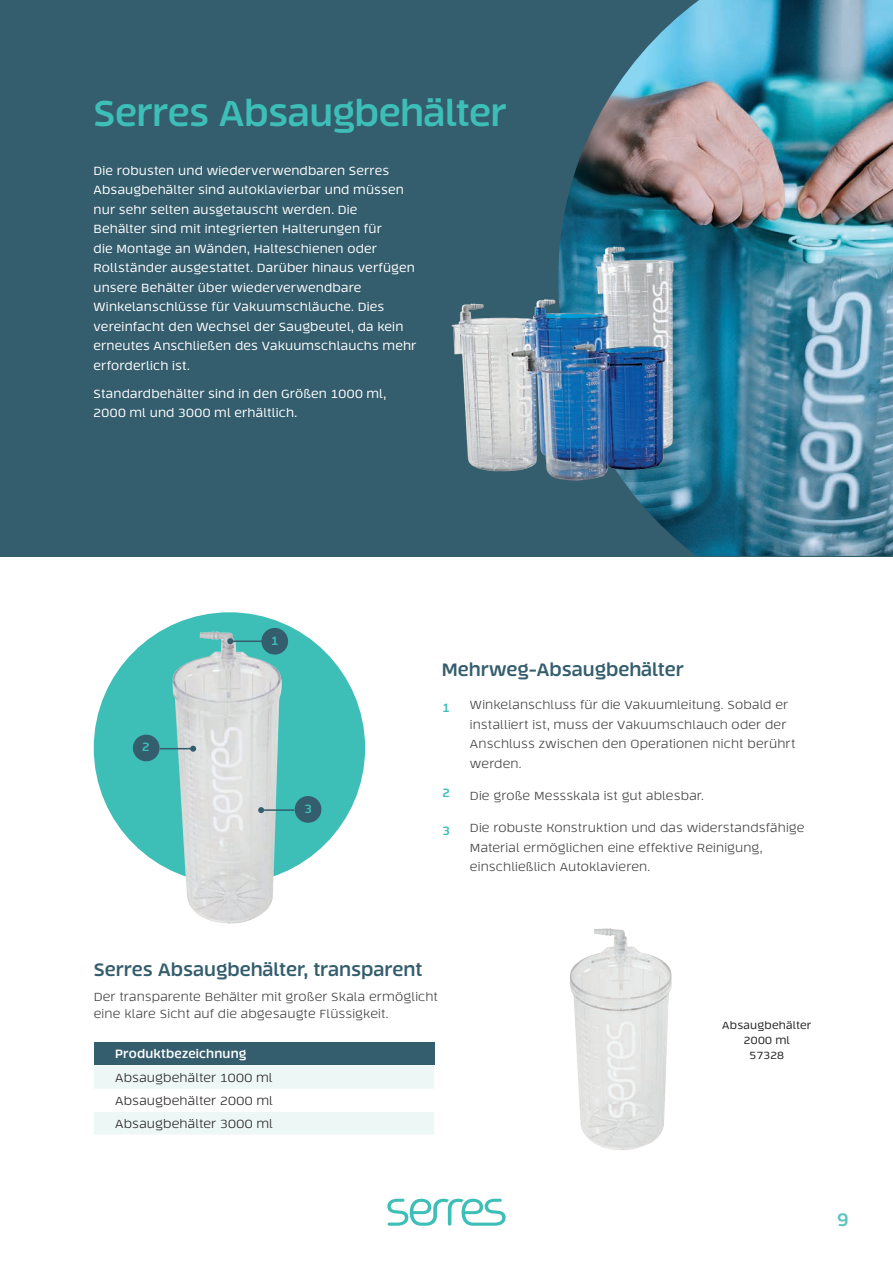
<style>
.page{position:relative;width:893px;height:1263px;background:#fff}
.page>*{position:absolute;margin:0;border:0;box-sizing:border-box;transform-origin:0 0}
.t1{font:700 36px "Tecna";letter-spacing:-.015em;color:#3dbfb8}
.t2{font:700 18px "Tecna";letter-spacing:-.005em;color:#345d6d}
.t3{font:700 18px "Tecna";color:#5dc4be}
.t4{font:12px/19.5px "Tecna";letter-spacing:.015em;color:#fff}
.t5{font:300 12px/19.5px "Tecna";letter-spacing:.01em;color:#3e3e3f}
.t6{font:300 12px/23px "Tecna";letter-spacing:.01em;color:#231f20;text-align:justify}
.t7{font:700 12px "Tecna";letter-spacing:.015em;color:#fff}
.t8{font:700 12px "Tecna";color:#3dbfb8}
.t9{font:10.5px/15.3px "Tecna";letter-spacing:.015em;color:#231f20;text-align:center}
</style>
<div class="page">
<svg style="left:387px;top:1199px;width:119px;height:27px"></svg>
<div style="left:0;top:0;width:893px;height:557px;background:#345d6d"></div>
<img style="left:562px;top:0;width:331px;height:556px">
<img style="left:451px;top:225px;width:256px;height:272px">
<div style="left:94px;top:1042px;width:340px;height:23px;background:#345d6d"></div>
<div style="left:94px;top:1065px;width:340px;height:69px;background:#ecf7f6"></div>
<div style="left:94px;top:1088px;width:340px;height:23px;background:#fff"></div>
<img style="left:570px;top:928px;width:102px;height:222px">
<div style="left:94px;top:612px;width:271px;height:272px;background:#3dbfb8;border-radius:50%"></div>
<img style="left:155px;top:614px;width:162px;height:310px">
<hr style="left:160px;top:748px;width:33px;height:1px;background:#345d6d">
<svg style="left:190px;top:746px;width:6px;height:6px"></svg>
<svg style="left:133px;top:733px;width:28px;height:30px"></svg>
<hr style="left:261px;top:809px;width:33px;height:2px;background:#345d6d">
<svg style="left:258px;top:807px;width:6px;height:6px"></svg>
<svg style="left:293px;top:794px;width:29px;height:30px"></svg>
<svg style="left:260px;top:626px;width:30px;height:30px"></svg>
<hr style="left:230px;top:640px;width:33px;height:2px;background:#345d6d">
<svg style="left:227px;top:638px;width:6px;height:6px"></svg>
<h1 class="t1" style="left:94px;top:90px;width:414px">Serres Absaugbehälter</h1>
<p class="t4" style="left:94px;top:161px;width:324px">Die robusten und wiederverwendbaren Serres Absaugbehälter sind autoklavierbar und müssen nur sehr selten ausgetauscht werden. Die<br>Behälter sind mit integrierten Halterungen für<br>die Montage an Wänden, Halteschienen oder Rollständer ausgestattet. Darüber hinaus verfügen unsere Behälter über wiederverwendbare Winkelanschlüsse für Vakuumschläuche. Dies vereinfacht den Wechsel der Saugbeutel, da kein erneutes Anschließen des Vakuumschlauchs mehr erforderlich ist.</p>
<p class="t4" style="left:94px;top:384px;width:294px">Standardbehälter sind in den Größen 1000 ml,<br>2000 ml und 3000 ml erhältlich.</p>
<p class="t8" style="left:142px;top:739px;width:9px">2</p>
<p class="t8" style="left:271px;top:633px;width:9px">1</p>
<p class="t8" style="left:304px;top:801px;width:9px">3</p>
<h2 class="t2" style="left:442px;top:658px;width:243px">Mehrweg-Absaugbehälter</h2>
<p class="t5" style="left:470px;top:695px;width:327px">Winkelanschluss für die Vakuumleitung. Sobald er installiert ist, muss der Vakuumschlauch oder der Anschluss zwischen den Operationen nicht berührt werden.</p>
<p class="t5" style="left:470px;top:786px;width:235px">Die große Messskala ist gut ablesbar.</p>
<p class="t5" style="left:470px;top:818px;width:336px">Die robuste Konstruktion und das widerstandsfähige<br>Material ermöglichen eine effektive Reinigung, einschließlich Autoklavieren.</p>
<p class="t8" style="left:442px;top:700px;width:9px">1</p>
<p class="t8" style="left:442px;top:785px;width:9px">2</p>
<p class="t8" style="left:442px;top:823px;width:9px">3</p>
<h2 class="t2" style="left:94px;top:958px;width:330px">Serres Absaugbehälter, transparent</h2>
<p class="t5" style="left:94px;top:989px;width:346px;line-height:16.5px">Der transparente Behälter mit großer Skala ermöglicht eine klare Sicht auf die abgesaugte Flüssigkeit.</p>
<p class="t7" style="left:115px;top:1045px;width:133px">Produktbezeichnung</p>
<p class="t6" style="left:115px;top:1066px;width:159px">Absaugbehälter 1000 ml Absaugbehälter 2000 ml Absaugbehälter 3000 ml</p>
<p class="t9" style="left:722px;top:1017px;width:90px">Absaugbehälter<br>2000 ml<br>57328</p>
<h2 class="t3" style="left:837px;top:1208px;width:13px">9</h2>
</div>
